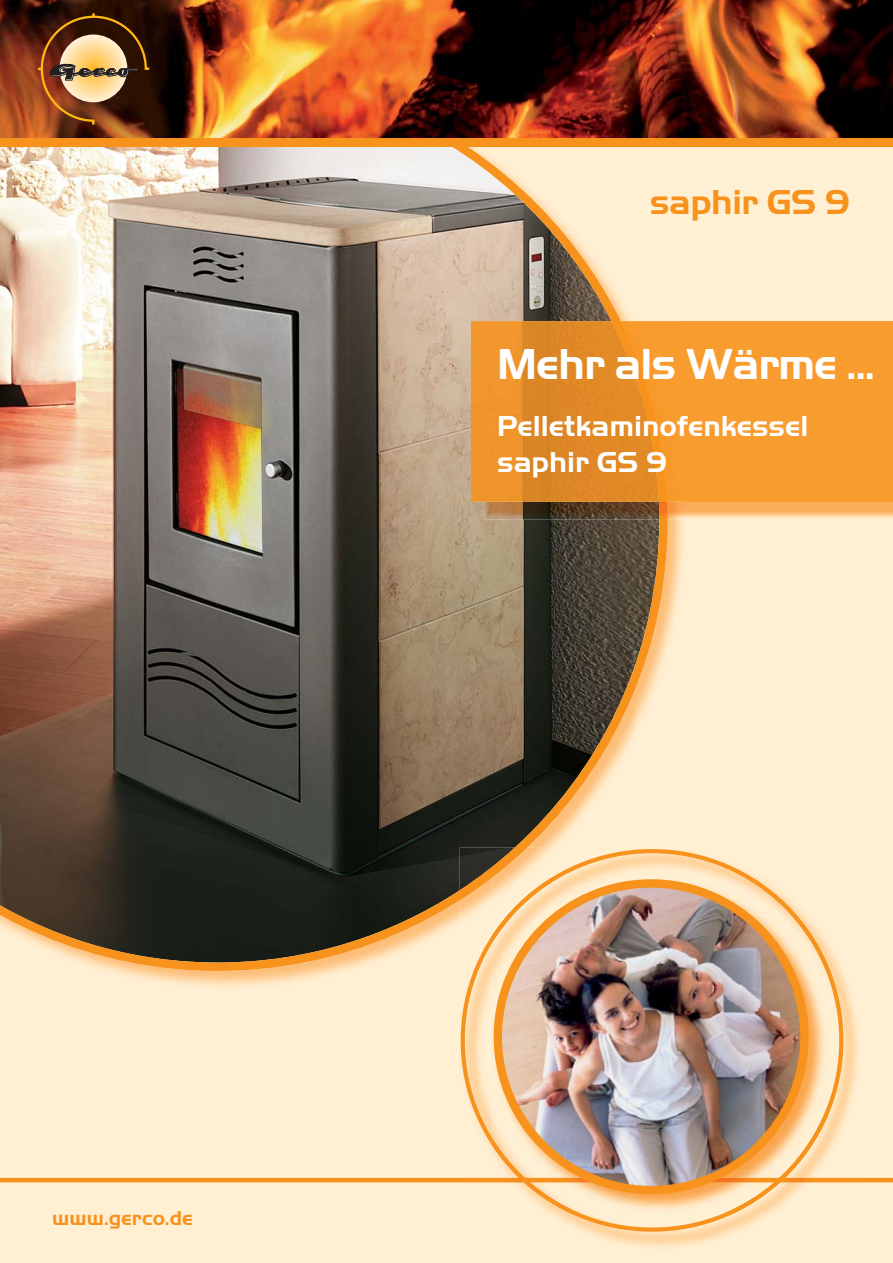
<style>
.page{position:relative;width:893px;height:1263px;background:#fff}
.page>*{position:absolute;margin:0;border:0;box-sizing:border-box;transform-origin:0 0}
.t1{font:45px "Handel Gothic";letter-spacing:-.02em;color:#fff}
.t2{font:36px "Handel Gothic";letter-spacing:-.01em;color:#f7931d}
.t3{font:30px/36px "Handel Gothic";color:#fff}
.t4{font:21px "Handel Gothic";color:#f7931d}
</style>
<div class="page">
<div style="left:0;top:128px;width:893px;height:1135px;background:#ffefd3"></div>
<hr style="left:0;top:1178px;width:893px;height:4px;background:#f7931d">
<img style="left:668px;top:519px;width:15px;height:123px">
<img style="left:0;top:147px;width:668px;height:824px">
<img style="left:843px;top:974px;width:19px;height:209px">
<img style="left:459px;top:1178px;width:403px;height:4px">
<img style="left:459px;top:848px;width:68px;height:53px">
<svg style="left:461px;top:849px;width:382px;height:383px"></svg>
<img style="left:684px;top:878px;width:144px;height:335px">
<img style="left:492px;top:990px;width:192px;height:223px">
<img style="left:540px;top:1178px;width:183px;height:4px">
<img style="left:492px;top:878px;width:194px;height:112px">
<img style="left:498px;top:878px;width:62px;height:48px">
<img style="left:744px;top:878px;width:62px;height:48px">
<img style="left:492px;top:925px;width:13px;height:18px">
<img style="left:799px;top:925px;width:29px;height:52px">
<img style="left:779px;top:1104px;width:49px;height:80px">
<img style="left:492px;top:1137px;width:48px;height:59px">
<img style="left:540px;top:1190px;width:41px;height:23px">
<img style="left:723px;top:1176px;width:57px;height:37px">
<img style="left:498px;top:883px;width:306px;height:307px;border-radius:50%">
<div style="left:494px;top:879px;width:315px;height:315px;border:8px solid #f7931d;border-radius:50%"></div>
<img style="left:483px;top:502px;width:410px;height:17px">
<div style="left:686px;top:321px;width:207px;height:181px;background:#f99c2f"></div>
<div style="left:667px;top:321px;width:19px;height:181px;background:#f99c2f"></div>
<img style="left:471px;top:321px;width:140px;height:181px">
<svg style="left:611px;top:321px;width:56px;height:181px;background:#eb9026"></svg>
<img style="left:0;top:0;width:893px;height:138px">
<svg style="left:38px;top:13px;width:111px;height:112px;background:#805632"></svg>
<div style="left:0;top:138px;width:893px;height:9px;background:#f7931d"></div>
<p class="t4" style="left:52px;top:1211px;width:142px">www.gerco.de</p>
<p class="t2" style="left:650px;top:190px;width:202px">saphir GS 9</p>
<h1 class="t1" style="left:497px;top:350px;width:379px">Mehr als Wärme ...</h1>
<p class="t3" style="left:497px;top:411px;width:313px">Pelletkaminofenkessel saphir GS 9</p>
</div>
